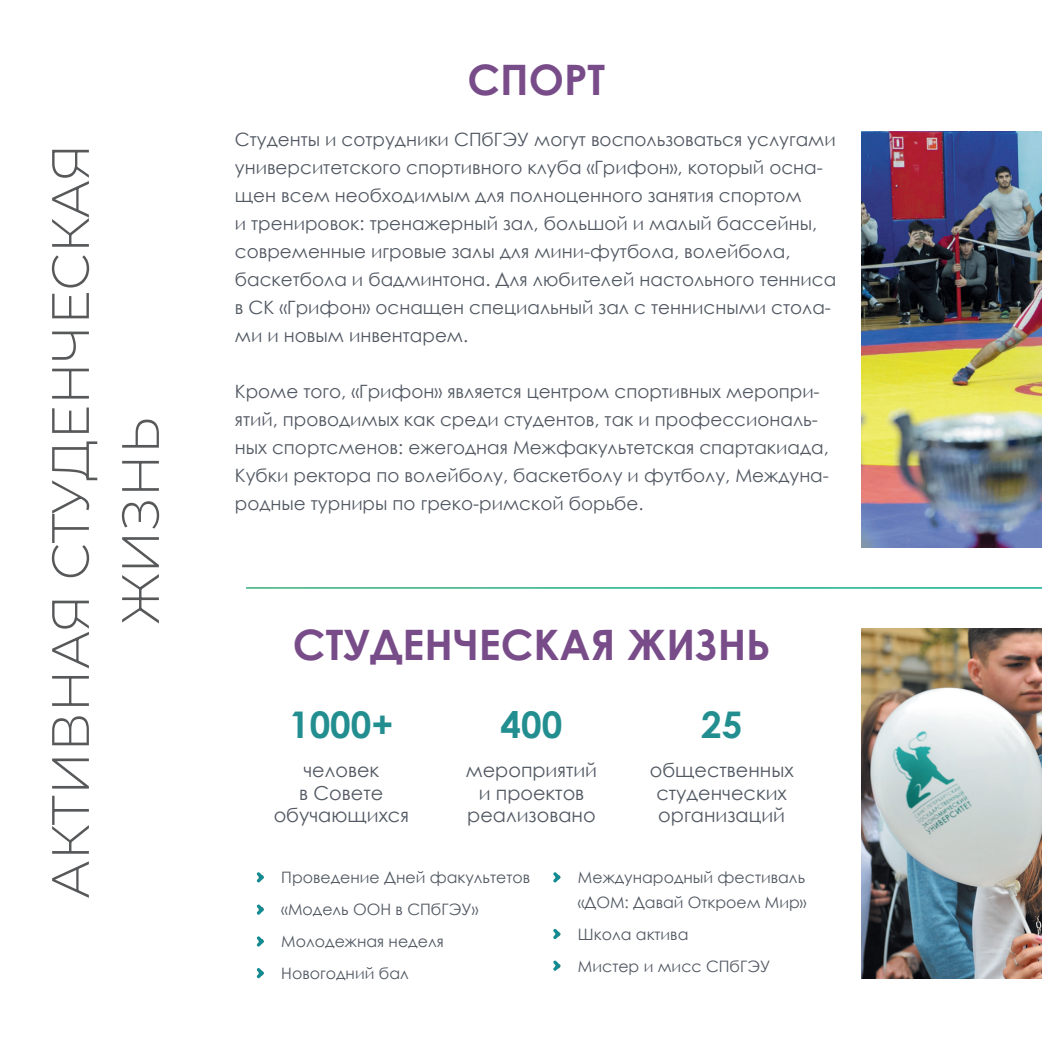
<style>
.page{position:relative;width:1042px;height:1042px;background:#fff}
.page>*{position:absolute;margin:0;border:0;box-sizing:border-box;transform-origin:0 0}
.t1{font:300 52.5px/70px "Montserrat";color:#57585a;text-align:center}
.t2{font:700 42px "Century Gothic";color:#784c89}
.t3{font:700 36.75px "Century Gothic";color:#238e90}
.t4{font:19.25px/22.8px "Century Gothic";color:#525963;text-align:center}
.t5{font:18.38px/28px "Century Gothic";color:#525963}
.t6{font:15.75px/24.5px "Century Gothic";color:#525963;text-align:right}
</style>
<div class="page">
<img style="left:862px;top:629px;width:180px;height:350px">
<svg style="left:256px;top:872px;width:8px;height:10px"></svg>
<svg style="left:553px;top:872px;width:8px;height:10px"></svg>
<svg style="left:553px;top:929px;width:8px;height:10px"></svg>
<svg style="left:553px;top:960px;width:8px;height:11px"></svg>
<svg style="left:256px;top:904px;width:8px;height:10px"></svg>
<svg style="left:256px;top:936px;width:8px;height:10px"></svg>
<svg style="left:256px;top:968px;width:8px;height:10px"></svg>
<img style="left:862px;top:132px;width:180px;height:415px">
<p class="t1" style="left:34px;top:899px;width:757px;rotate:-90deg">АКТИВНАЯ СТУДЕНЧЕСКАЯ<br>ЖИЗНЬ</p>
<p class="t2" style="left:467px;top:47px;width:139px">СПОРТ</p>
<p class="t5" style="left:235px;top:125px;width:603px">Студенты и сотрудники СПбГЭУ могут воспользоваться услугами университетского спортивного клуба «Грифон», который осна&shy;щен всем необходимым для полноценного занятия спортом<br>и тренировок: тренажерный зал, большой и малый бассейны, современные игровые залы для мини-футбола, волейбола, баскетбола и бадминтона. Для любителей настольного тенниса в СК «Грифон» оснащен специальный зал с теннисными стола&shy;ми и новым инвентарем.</p>
<p class="t5" style="left:235px;top:377px;width:595px">Кроме того, «Грифон» является центром спортивных меропри&shy;ятий, проводимых как среди студентов, так и профессиональ&shy;ных спортсменов: ежегодная Межфакультетская спартакиада, Кубки ректора по волейболу, баскетболу и футболу, Междуна&shy;родные турниры по греко-римской борьбе.</p>
<p class="t2" style="left:293px;top:613px;width:479px">СТУДЕНЧЕСКАЯ ЖИЗНЬ</p>
<p class="t3" style="left:289px;top:696px;width:106px">1000+</p>
<p class="t3" style="left:500px;top:696px;width:63px">400</p>
<p class="t3" style="left:701px;top:696px;width:43px">25</p>
<p class="t4" style="left:274px;top:758px;width:137px">человек<br>в Совете обучающихся</p>
<p class="t4" style="left:466px;top:758px;width:133px">мероприятий и проектов реализовано</p>
<p class="t4" style="left:650px;top:758px;width:145px">общественных студенческих организаций</p>
<p class="t6" style="left:256px;top:865px;width:275px">• Проведение Дней факультетов</p>
<p class="t6" style="left:256px;top:897px;width:223px">• «Модель ООН в СПбГЭУ»</p>
<p class="t6" style="left:256px;top:929px;width:189px">• Молодежная неделя</p>
<p class="t6" style="left:256px;top:961px;width:154px">• Новогодний бал</p>
<p class="t6" style="left:553px;top:865px;width:255px">• Международный фестиваль «ДОМ: Давай Откроем Мир»</p>
<p class="t6" style="left:553px;top:921px;width:137px">• Школа актива</p>
<p class="t6" style="left:553px;top:953px;width:219px">• Мистер и мисс СПбГЭУ</p>
</div>
